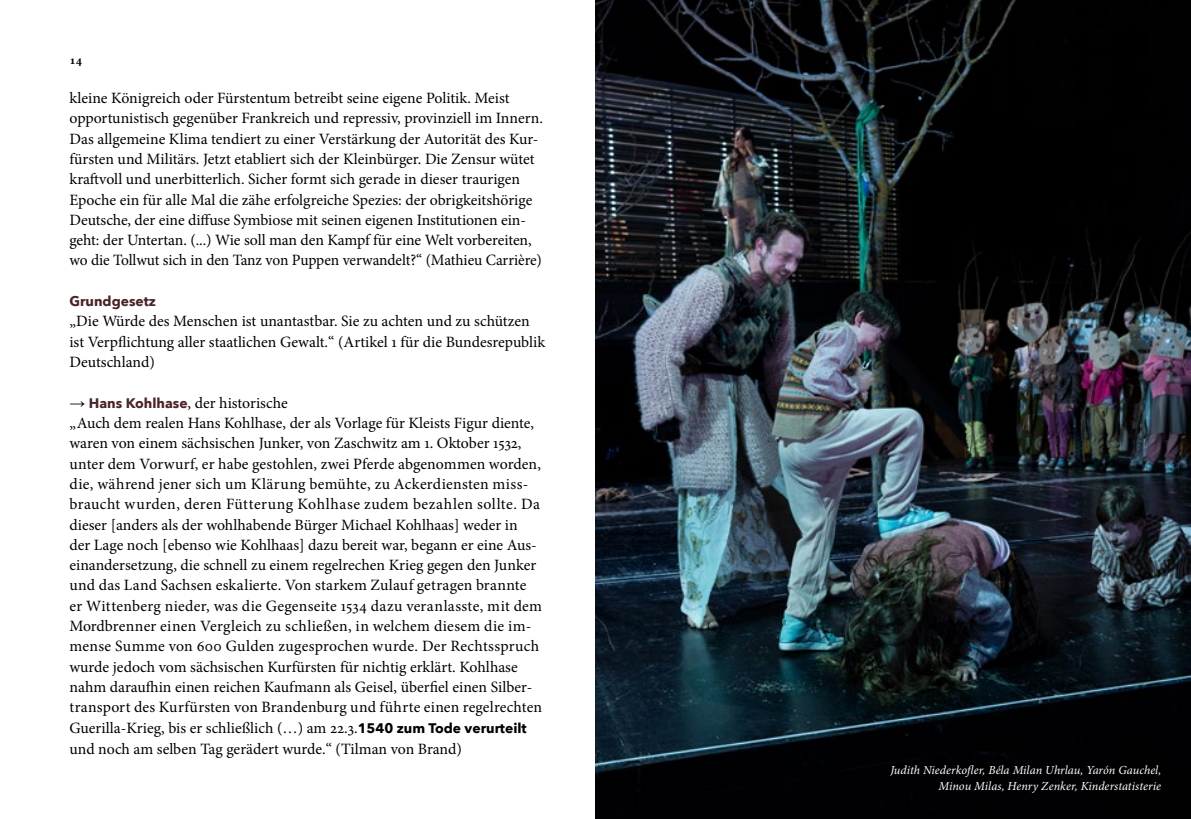
<style>
.page{position:relative;width:1191px;height:819px;background:#fff}
.page>*{position:absolute;margin:0;border:0;box-sizing:border-box;transform-origin:0 0}
.t1{font:15.75px/20.3px "Minion Pro";color:#000}
.t2{font:700 13.83px "Avenir Next";color:#4b2227}
.t3{font:italic 12.25px/16.6px "Minion Pro";color:#fff;text-align:right}
.t4{font:700 12.25px "Minion Pro";color:#000}
.s1{font-family:"Arial";font-weight:700}
.s2{font-family:"Avenir Next";font-weight:700;font-size:13.83px;color:#4b2227}
.s3{font-family:"Avenir Next";font-weight:700;font-size:13.83px}
</style>
<div class="page">
<img style="left:595px;top:0;width:596px;height:819px">
<p class="t4" style="left:69px;top:51px;width:14px">14</p>
<p class="t1" style="left:69px;top:88px;width:475px">kleine Königreich oder Fürstentum betreibt seine eigene Politik. Meist opportunistisch gegenüber Frankreich und repressiv, provinziell im Innern.<br>Das allgemeine Klima tendiert zu einer Verstärkung der Autorität des Kur&shy;fürsten und Militärs. Jetzt etabliert sich der Kleinbürger. Die Zensur wütet kraftvoll und unerbitterlich. Sicher formt sich gerade in dieser traurigen Epoche ein für alle Mal die zähe erfolgreiche Spezies: der obrigkeitshörige Deutsche, der eine diffuse Symbiose mit seinen eigenen Institutionen ein&shy;geht: der Untertan. (...) Wie soll man den Kampf für eine Welt vorbereiten, wo die Tollwut sich in den Tanz von Puppen verwandelt?“ (Mathieu Carrière)</p>
<p class="t2" style="left:69px;top:289px;width:88px">Grundgesetz</p>
<p class="t1" style="left:69px;top:311px;width:477px">„Die Würde des Menschen ist unantastbar. Sie zu achten und zu schützen ist Verpflichtung aller staatlichen Gewalt.“ (Artikel 1 für die Bundesrepublik<br>Deutschland)</p>
<p class="t1" style="left:69px;top:392px;width:474px"><span class="s1">→</span> <span class="s2">Hans Kohlhase</span>, der historische<br>„Auch dem realen Hans Kohlhase, der als Vorlage für Kleists Figur diente, waren von einem sächsischen Junker, von Zaschwitz am 1. Oktober 1532, unter dem Vorwurf, er habe gestohlen, zwei Pferde abgenommen worden, die, während jener sich um Klärung bemühte, zu Ackerdiensten miss&shy;braucht wurden, deren Fütterung Kohlhase zudem bezahlen sollte. Da dieser [anders als der wohlhabende Bürger Michael Kohlhaas] weder in der Lage noch [ebenso wie Kohlhaas] dazu bereit war, begann er eine Aus&shy;einandersetzung, die schnell zu einem regelrechen Krieg gegen den Junker und das Land Sachsen eskalierte. Von starkem Zulauf getragen brannte er Wittenberg nieder, was die Gegenseite 1534 dazu veranlasste, mit dem Mordbrenner einen Vergleich zu schließen, in welchem diesem die im&shy;mense Summe von 600 Gulden zugesprochen wurde. Der Rechtsspruch wurde jedoch vom sächsischen Kurfürsten für nichtig erklärt. Kohlhase nahm daraufhin einen reichen Kaufmann als Geisel, überfiel einen Silber&shy;transport des Kurfürsten von Brandenburg und führte einen regelrechten Guerilla-Krieg, bis er schließlich (…) am 22.3.<span class="s3">1540 zum Tode verurteilt </span>und noch am selben Tag gerädert wurde.“ (Tilman von Brand)</p>
<p class="t3" style="left:890px;top:761px;width:272px">Judith Niederkofler, Béla Milan Uhrlau, Yarón Gauchel,<br>Minou Milas, Henry Zenker, Kinderstatisterie</p>
</div>
